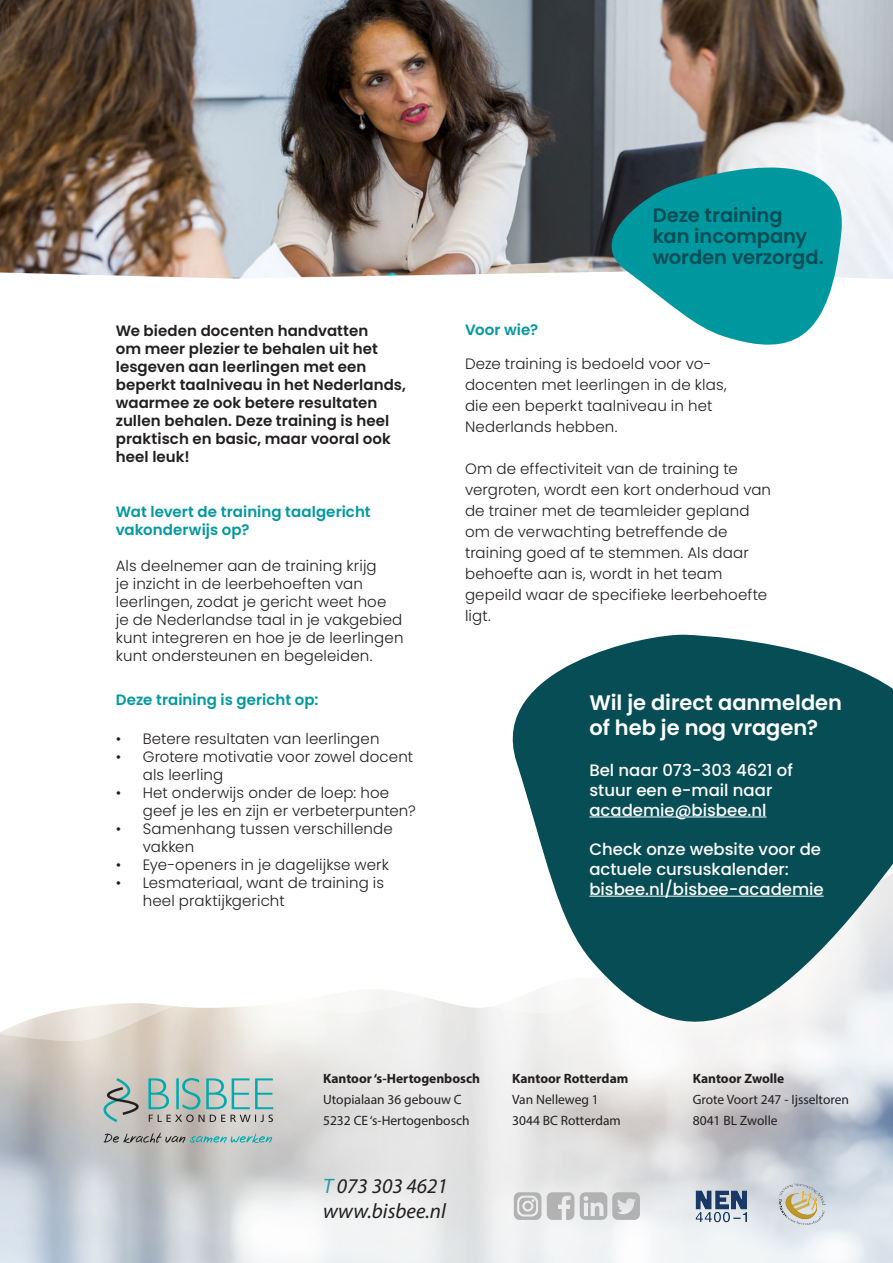
<style>
.page{position:relative;width:893px;height:1263px;background:#fff}
.page>*{position:absolute;margin:0;border:0;box-sizing:border-box;transform-origin:0 0}
.t1{font:600 21px/25.2px "Poppins";letter-spacing:-.005em;color:#fff}
.t2{font:italic 21px "Myriad Pro";color:#231f20}
.t3{font:600 19.5px/21px "Poppins";letter-spacing:-.005em;color:#064d56}
.t4{font:500 16.5px/19.8px "Poppins";color:#fff}
.t5{font:300 15px/21px "Poppins";letter-spacing:.01em;color:#231f20}
.t6{font:600 15px/18px "Poppins";letter-spacing:.005em;color:#231f20}
.t7{font:600 15px/18px "Poppins";letter-spacing:.005em;color:#0299a0}
.t8{font:13.5px "Myriad Pro";color:#231f20}
.t9{font:700 13.5px "Myriad Pro";color:#231f20}
.s1{color:#239da0}
</style>
<div class="page">
<img style="left:0;top:0;width:893px;height:279px">
<svg style="left:580px;top:1192px;width:60px;height:28px;background:#c4c5c5"></svg>
<svg style="left:547px;top:1192px;width:27px;height:28px"></svg>
<svg style="left:514px;top:1192px;width:27px;height:28px"></svg>
<img style="left:694px;top:1190px;width:53px;height:33px">
<img style="left:779px;top:1184px;width:46px;height:41px">
<svg style="left:103px;top:1078px;width:170px;height:45px;background:#a6bbb6"></svg>
<svg style="left:104px;top:1133px;width:168px;height:10px;background:#98aca9"></svg>
<svg style="left:0;top:989px;width:486px;height:53px"></svg>
<svg style="left:486px;top:634px;width:407px;height:426px;fill:#064d56"></svg>
<svg style="left:582px;top:127px;width:270px;height:218px;fill:#00989f"></svg>
<hr style="left:589px;top:816px;width:178px;height:1px;background:#fff">
<hr style="left:589px;top:896px;width:235px;height:1px;background:#fff">
<p class="t6" style="left:116px;top:322px;width:292px">We bieden docenten handvatten<br>om meer plezier te behalen uit het lesgeven aan leerlingen met een beperkt taalniveau in het Nederlands, waarmee ze ook betere resultaten zullen behalen. Deze training is heel praktisch en basic, maar vooral ook heel leuk!</p>
<p class="t7" style="left:116px;top:502px;width:256px">Wat levert de training taalgericht vakonderwijs op?</p>
<p class="t5" style="left:116px;top:556px;width:289px;line-height:18px">Als deelnemer aan de training krijg<br>je inzicht in de leerbehoeften van leerlingen, zodat je gericht weet hoe<br>je de Nederlandse taal in je vakgebied kunt integreren en hoe je de leerlingen kunt ondersteunen en begeleiden.</p>
<p class="t7" style="left:116px;top:691px;width:204px">Deze training is gericht op:</p>
<p class="t5" style="left:116px;top:728px;width:265px">• Betere resultaten van leerlingen</p>
<p class="t5" style="left:143px;top:748px;width:272px;line-height:18px;text-indent:-27px">• Grotere motivatie voor zowel docent als leerling</p>
<p class="t5" style="left:143px;top:784px;width:275px;line-height:18px;text-indent:-27px">• Het onderwijs onder de loep: hoe geef je les en zijn er verbeterpunten?</p>
<p class="t5" style="left:143px;top:820px;width:251px;line-height:18px;text-indent:-27px">• Samenhang tussen verschillende vakken</p>
<p class="t5" style="left:116px;top:854px;width:275px">• Eye-openers in je dagelijkse werk</p>
<p class="t5" style="left:143px;top:874px;width:243px;line-height:18px;text-indent:-27px">• Lesmateriaal, want de training is heel praktijkgericht</p>
<p class="t3" style="left:653px;top:205px;width:173px">Deze training kan incompany worden verzorgd.</p>
<p class="t7" style="left:465px;top:321px;width:75px">Voor wie?</p>
<p class="t5" style="left:465px;top:353px;width:263px">Deze training is bedoeld voor vo&shy;docenten met leerlingen in de klas, die een beperkt taalniveau in het<br>Nederlands hebben.</p>
<p class="t5" style="left:465px;top:458px;width:308px">Om de effectiviteit van de training te vergroten, wordt een kort onderhoud van de trainer met de teamleider gepland om de verwachting betreffende de training goed af te stemmen. Als daar behoefte aan is, wordt in het team gepeild waar de specifieke leerbehoefte ligt.</p>
<p class="t1" style="left:589px;top:689px;width:254px">Wil je direct aanmelden of heb je nog vragen?</p>
<p class="t4" style="left:589px;top:760px;width:205px">Bel naar 073-303 4621 of</p>
<p class="t4" style="left:589px;top:780px;width:184px">stuur een e-mail naar</p>
<p class="t4" style="left:589px;top:800px;width:179px">academie@bisbee.nl</p>
<p class="t4" style="left:589px;top:840px;width:233px">Check onze website voor de actuele cursuskalender:</p>
<p class="t4" style="left:589px;top:879px;width:236px">bisbee.nl/bisbee-academie</p>
<p class="t9" style="left:323px;top:1070px;width:158px">Kantoor ‘s-Hertogenbosch</p>
<p class="t8" style="left:323px;top:1091px;width:140px">Utopialaan 36 gebouw C</p>
<p class="t8" style="left:323px;top:1112px;width:148px">5232 CE ‘s-Hertogenbosch</p>
<p class="t2" style="left:323px;top:1173px;width:126px"><span class="s1">T</span> 073 303 4621</p>
<p class="t2" style="left:323px;top:1198px;width:124px">www.bisbee.nl</p>
<p class="t9" style="left:512px;top:1070px;width:118px">Kantoor Rotterdam</p>
<p class="t8" style="left:512px;top:1091px;width:88px">Van Nelleweg 1</p>
<p class="t8" style="left:512px;top:1112px;width:110px">3044 BC Rotterdam</p>
<p class="t9" style="left:693px;top:1070px;width:93px">Kantoor Zwolle</p>
<p class="t8" style="left:693px;top:1091px;width:158px">Grote Voort 247 - Ijsseltoren</p>
<p class="t8" style="left:693px;top:1112px;width:86px">8041 BL Zwolle</p>
</div>
